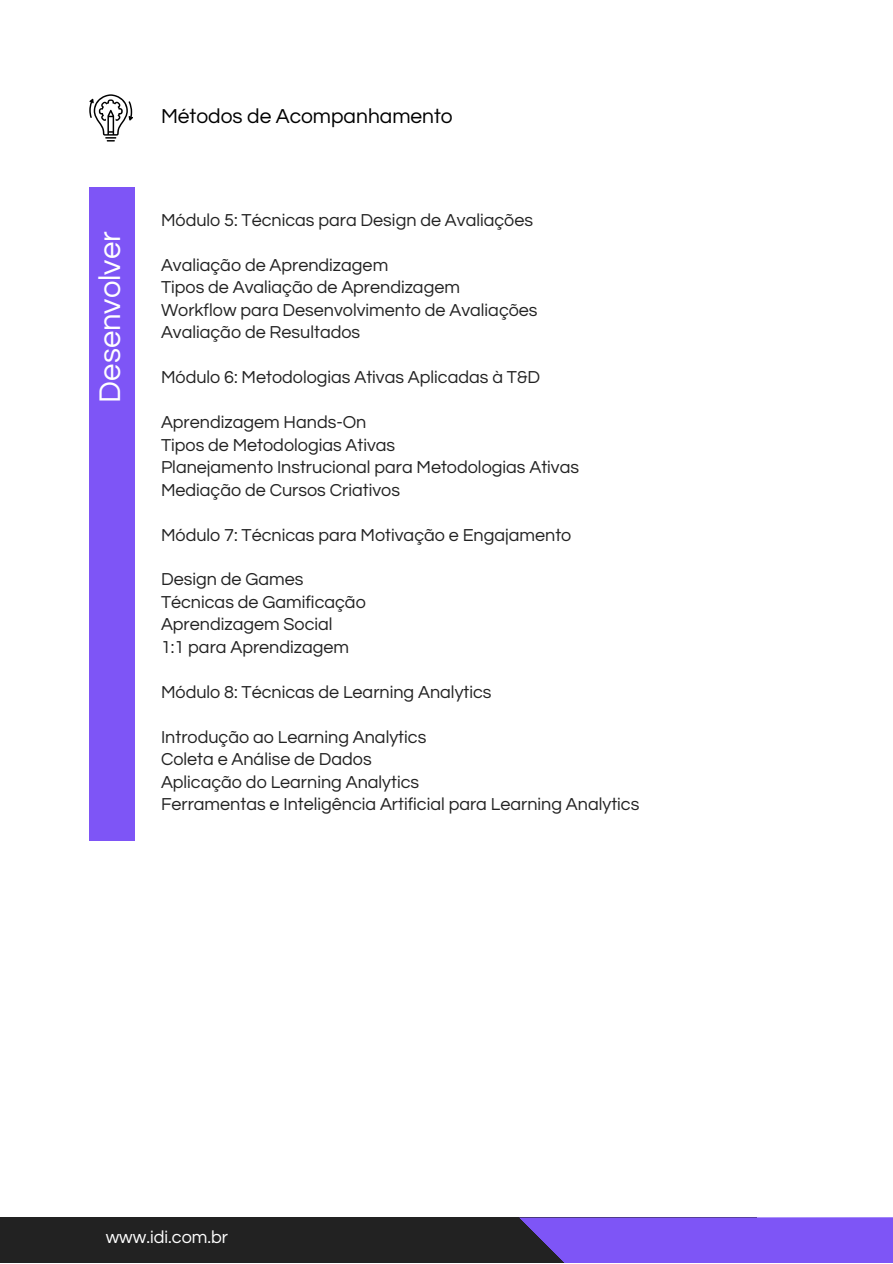
<style>
.page{position:relative;width:893px;height:1264px;background:#fff}
.page>*{position:absolute;margin:0;border:0;box-sizing:border-box;transform-origin:0 0}
.t1{font:31.05px "Questrial";color:#fff}
.t2{font:21px "Questrial";color:#000}
.t3{font:18px "Questrial";color:#222}
.t4{font:18px "Questrial";color:#fff}
</style>
<div class="page">
<div style="left:0;top:1217px;width:756px;height:45px;background:#222"></div>
<svg style="left:519px;top:1217px;width:373px;height:45px"></svg>
<div style="left:89px;top:188px;width:46px;height:653px;background:#7e55f6"></div>
<svg style="left:89px;top:94px;width:44px;height:47px"></svg>
<p class="t1" style="left:95px;top:402px;width:173px;rotate:-90deg">Desenvolver</p>
<p class="t2" style="left:161px;top:106px;width:293px">Métodos de Acompanhamento</p>
<p class="t3" style="left:161px;top:211px;width:373px">Módulo 5: Técnicas para Design de Avaliações</p>
<p class="t3" style="left:161px;top:256px;width:229px">Avaliação de Aprendizagem</p>
<p class="t3" style="left:161px;top:278px;width:300px">Tipos de Avaliação de Aprendizagem</p>
<p class="t3" style="left:161px;top:301px;width:378px">Workflow para Desenvolvimento de Avaliações</p>
<p class="t3" style="left:161px;top:323px;width:201px">Avaliação de Resultados</p>
<p class="t3" style="left:161px;top:368px;width:380px">Módulo 6: Metodologias Ativas Aplicadas à T&amp;D</p>
<p class="t3" style="left:161px;top:413px;width:207px">Aprendizagem Hands-On</p>
<p class="t3" style="left:161px;top:436px;width:236px">Tipos de Metodologias Ativas</p>
<p class="t3" style="left:161px;top:458px;width:419px">Planejamento Instrucional para Metodologias Ativas</p>
<p class="t3" style="left:161px;top:481px;width:240px">Mediação de Cursos Criativos</p>
<p class="t3" style="left:161px;top:525px;width:412px">Módulo 7: Técnicas para Motivação e Engajamento</p>
<p class="t3" style="left:161px;top:570px;width:144px">Design de Games</p>
<p class="t3" style="left:161px;top:593px;width:206px">Técnicas de Gamificação</p>
<p class="t3" style="left:161px;top:615px;width:173px">Aprendizagem Social</p>
<p class="t3" style="left:161px;top:638px;width:190px">1:1 para Aprendizagem</p>
<p class="t3" style="left:161px;top:683px;width:332px">Módulo 8: Técnicas de Learning Analytics</p>
<p class="t3" style="left:161px;top:728px;width:267px">Introdução ao Learning Analytics</p>
<p class="t3" style="left:161px;top:750px;width:212px">Coleta e Análise de Dados</p>
<p class="t3" style="left:161px;top:773px;width:260px">Aplicação do Learning Analytics</p>
<p class="t3" style="left:161px;top:795px;width:480px">Ferramentas e Inteligência Artificial para Learning Analytics</p>
<p class="t4" style="left:106px;top:1228px;width:124px">www.idi.com.br</p>
</div>
